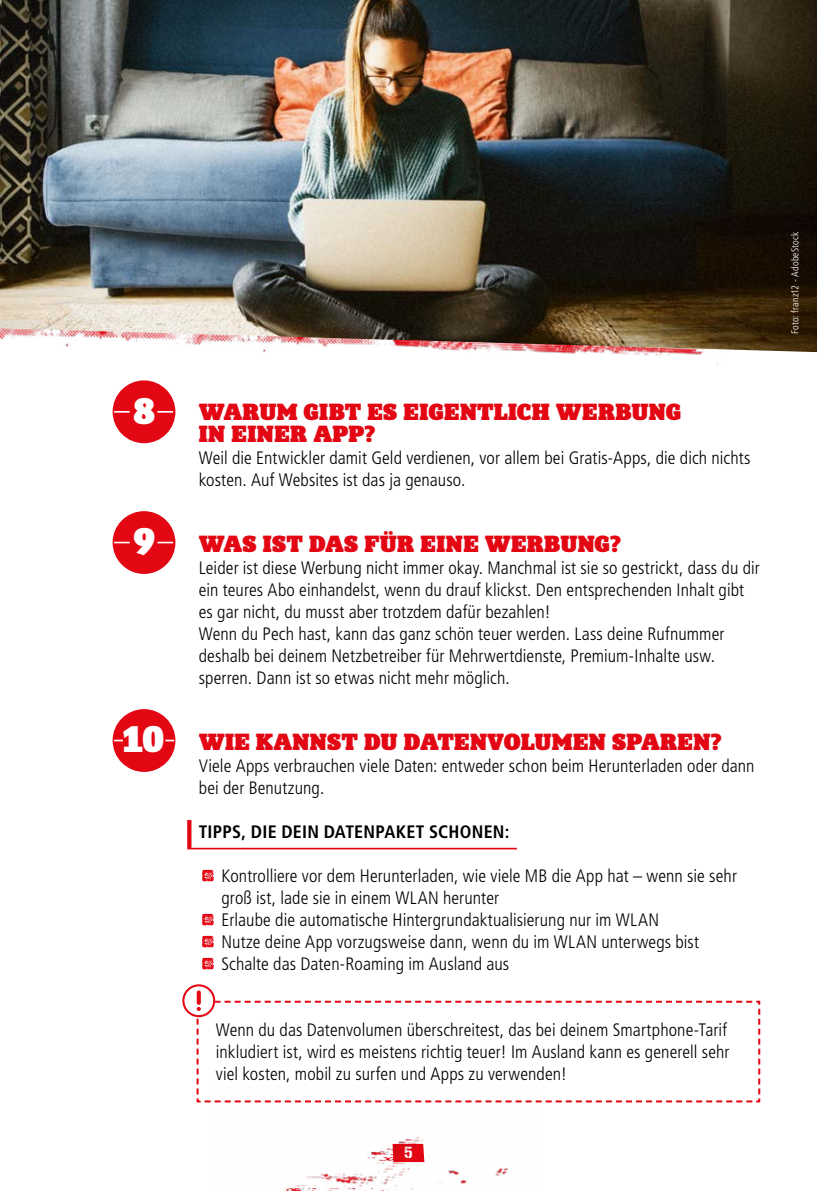
<style>
.page{position:relative;width:817px;height:1191px;background:#fff}
.page>*{position:absolute;margin:0;border:0;box-sizing:border-box;transform-origin:0 0}
.t1{font:84px "Veneer Three";color:#e30613;scale:1.15 1}
.nummer_überschrift_ebene_2{font:900 38px "Sky Serif";color:#fff}
.Überschrift_Ebene_2{font:900 24px/22px "Sky Serif";letter-spacing:.01em;color:#e30613}
.t2{font:300 condensed 18px/22px "Frutiger LT Std";letter-spacing:.005em;color:#000}
.Überschrift_Ebene_3{font:700 condensed 18px "Frutiger LT Std";letter-spacing:.015em;color:#000}
.t3{font:16px "Gunplay";color:#fff}
.t4{font:300 condensed 10px "Frutiger LT Std";letter-spacing:.02em;color:#fff}
</style>
<div class="page">
<svg style="left:187px;top:820px;width:329px;height:29px"></svg>
<img style="left:210px;top:1102px;width:329px;height:89px">
<img style="left:0;top:0;width:816px;height:352px">
<div style="left:113px;top:380px;width:62px;height:63px;background:#e30613;border-radius:50%"></div>
<svg style="left:114px;top:411px;width:16px;height:2px"></svg>
<svg style="left:157px;top:411px;width:16px;height:2px"></svg>
<div style="left:113px;top:511px;width:62px;height:63px;background:#e30613;border-radius:50%"></div>
<svg style="left:114px;top:542px;width:16px;height:1px"></svg>
<svg style="left:157px;top:542px;width:16px;height:1px"></svg>
<div style="left:113px;top:709px;width:62px;height:63px;background:#e30613;border-radius:50%"></div>
<svg style="left:114px;top:739px;width:9px;height:2px"></svg>
<svg style="left:165px;top:739px;width:9px;height:2px"></svg>
<svg style="left:182px;top:984px;width:578px;height:118px"></svg>
<h2 class="nummer_überschrift_ebene_2" style="left:133px;top:388px;width:23px">8</h2>
<h2 class="nummer_überschrift_ebene_2" style="left:133px;top:519px;width:23px">9</h2>
<h2 class="nummer_überschrift_ebene_2" style="left:122px;top:717px;width:43px">10</h2>
<h2 class="Überschrift_Ebene_2" style="left:199px;top:401px;width:484px">WARUM GIBT ES EIGENTLICH WERBUNG<br>IN EINER APP?</h2>
<p class="t2" style="left:199px;top:447px;width:553px">Weil die Entwickler damit Geld verdienen, vor allem bei Gratis-Apps, die dich nichts kosten. Auf Websites ist das ja genauso.</p>
<h2 class="Überschrift_Ebene_2" style="left:199px;top:533px;width:424px">WAS IST DAS FÜR EINE WERBUNG?</h2>
<p class="t2" style="left:199px;top:557px;width:562px">Leider ist diese Werbung nicht immer okay. Manchmal ist sie so gestrickt, dass du dir ein teures Abo einhandelst, wenn du drauf klickst. Den entsprechenden Inhalt gibt es gar nicht, du musst aber trotzdem dafür bezahlen!<br>Wenn du Pech hast, kann das ganz schön teuer werden. Lass deine Rufnummer deshalb bei deinem Netzbetreiber für Mehrwertdienste, Premium-Inhalte usw. sperren. Dann ist so etwas nicht mehr möglich.</p>
<h2 class="Überschrift_Ebene_2" style="left:199px;top:731px;width:524px">WIE KANNST DU DATENVOLUMEN SPAREN?</h2>
<p class="t2" style="left:199px;top:755px;width:557px">Viele Apps verbrauchen viele Daten: entweder schon beim Herunterladen oder dann bei der Benutzung.</p>
<h3 class="Überschrift_Ebene_3" style="left:199px;top:821px;width:312px">TIPPS, DIE DEIN DATENPAKET SCHONEN:</h3>
<p class="t1" style="left:199px;top:800px;width:17px">.</p>
<p class="t2" style="left:221px;top:865px;width:517px">Kontrolliere vor dem Herunterladen, wie viele MB die App hat – wenn sie sehr groß ist, lade sie in einem WLAN herunter</p>
<p class="t1" style="left:199px;top:844px;width:17px">.</p>
<p class="t2" style="left:221px;top:909px;width:439px">Erlaube die automatische Hintergrundaktualisierung nur im WLAN</p>
<p class="t1" style="left:199px;top:866px;width:17px">.</p>
<p class="t2" style="left:221px;top:931px;width:479px">Nutze deine App vorzugsweise dann, wenn du im WLAN unterwegs bist</p>
<p class="t1" style="left:199px;top:888px;width:17px">.</p>
<p class="t2" style="left:221px;top:953px;width:289px">Schalte das Daten-Roaming im Ausland aus</p>
<p class="t2" style="left:216px;top:1019px;width:515px">Wenn du das Datenvolumen überschreitest, das bei deinem Smartphone-Tarif inkludiert ist, wird es meistens richtig teuer! Im Ausland kann es generell sehr viel kosten, mobil zu surfen und Apps zu verwenden!</p>
<p class="t3" style="left:404px;top:1141px;width:10px">5</p>
<p class="t4" style="left:789px;top:334px;width:104px;rotate:-90deg">Foto: franz12 - AdobeStock</p>
</div>
